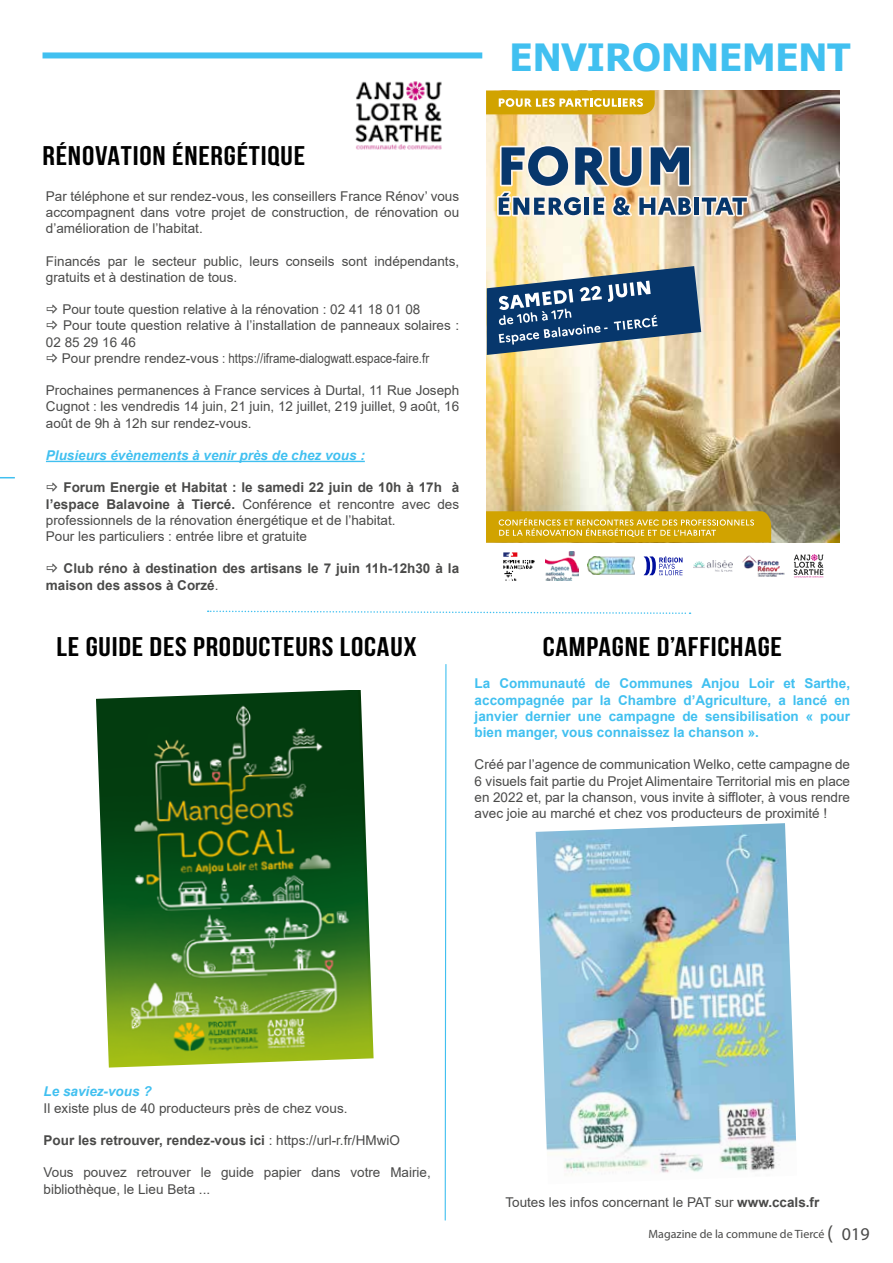
<style>
.page{position:relative;width:893px;height:1263px;background:#fff}
.page>*{position:absolute;margin:0;border:0;box-sizing:border-box;transform-origin:0 0}
.t1{font:700 37.5px "Tahoma";color:#41c0f0}
.t2{font:700 27px "Bebas Neue";letter-spacing:.025em;color:#000;scale:1.15 1}
.t3{font:13.5px/16.2px "Arial";color:#4a4a49;text-align:justify}
.t4{font:700 13.5px/16.2px "Arial";color:#41c0f0;text-align:justify}
.t5{font:700 13.5px/16.2px "Arial";color:#4a4a49}
.t6{font:italic 700 13.5px "Arial";color:#41c0f0}
.t7{font:12px "Myriad Pro";color:#4a4a49}
.s1{font-weight:700}
.s2{font-weight:400}
.s3{font-size:21px}
.s4{font-size:18px}
</style>
<div class="page">
<hr style="left:46px;top:461px;width:319px;height:1px;background:#41c0f0">
<img style="left:355px;top:81px;width:87px;height:69px">
<svg style="left:208px;top:610px;width:482px;height:4px"></svg>
<svg style="left:444px;top:664px;width:3px;height:557px"></svg>
<svg style="left:0;top:477px;width:15px;height:1px"></svg>
<img style="left:486px;top:91px;width:353px;height:452px">
<svg style="left:497px;top:145px;width:251px;height:72px;background:#9c9e9c"></svg>
<img style="left:588px;top:557px;width:46px;height:18px">
<img style="left:545px;top:551px;width:34px;height:29px">
<img style="left:742px;top:555px;width:43px;height:22px">
<img style="left:693px;top:560px;width:39px;height:11px">
<svg style="left:794px;top:554px;width:29px;height:23px"></svg>
<svg style="left:643px;top:556px;width:39px;height:19px"></svg>
<img style="left:503px;top:552px;width:32px;height:29px">
<svg style="left:486px;top:511px;width:285px;height:32px;background:#d4ac1f"></svg>
<svg style="left:486px;top:91px;width:169px;height:23px;background:#d8b12a"></svg>
<svg style="left:487px;top:266px;width:214px;height:89px;background:#5c768d"></svg>
<img style="left:96px;top:690px;width:278px;height:377px">
<img style="left:536px;top:823px;width:260px;height:352px">
<div style="left:43px;top:52px;width:439px;height:6px;background:#41c0f0"></div>
<h1 class="t1" style="left:510px;top:31px;width:342px">ENVIRONNEMENT</h1>
<h2 class="t2" style="left:43px;top:141px;width:230px">RÉNOVATION ÉNERGÉTIQUE</h2>
<p class="t3" style="left:46px;top:188px;width:415px">Par téléphone et sur rendez-vous, les conseillers France Rénov’ vous accompagnent dans votre projet de construction, de rénovation ou d’amélioration de l’habitat.</p>
<p class="t3" style="left:46px;top:253px;width:415px">Financés par le secteur public, leurs conseils sont indépendants, gratuits et à destination de tous.</p>
<p class="t3" style="left:62px;top:301px;width:359px">Pour toute question relative à la rénovation : 02 41 18 01 08</p>
<p class="t3" style="left:63px;top:317px;width:398px">Pour toute question relative à l’installation de panneaux solaires :</p>
<p class="t3" style="left:46px;top:334px;width:92px">02 85 29 16 46</p>
<p class="t3" style="left:62px;top:350px;width:369px">Pour prendre rendez-vous : https://iframe-dialogwatt.espace-faire.fr</p>
<p class="t3" style="left:46px;top:382px;width:415px">Prochaines permanences à France services à Durtal, 11 Rue Joseph Cugnot : les vendredis 14 juin, 21 juin, 12 juillet, 219 juillet, 9 août, 16 août de 9h à 12h sur rendez-vous.</p>
<p class="t6" style="left:46px;top:446px;width:320px">Plusieurs évènements à venir près de chez vous :</p>
<p class="t3" style="left:46px;top:479px;width:415px;text-align:left;text-indent:18px"><span class="s1">Forum Energie et Habitat : le samedi 22 juin de 10h à 17h à l’espace Balavoine à Tiercé.</span> Conférence et rencontre avec des professionnels de la rénovation énergétique et de l’habitat.<br>Pour les particuliers : entrée libre et gratuite</p>
<p class="t5" style="left:46px;top:561px;width:415px;text-indent:18px">Club réno à destination des artisans le 7 juin 11h-12h30 à la maison des assos à Corzé<span class="s2">.</span></p>
<h2 class="t2" style="left:57px;top:632px;width:315px">LE GUIDE DES PRODUCTEURS LOCAUX</h2>
<h2 class="t2" style="left:543px;top:632px;width:210px">CAMPAGNE D’AFFICHAGE</h2>
<p class="t4" style="left:475px;top:676px;width:377px">La Communauté de Communes Anjou Loir et Sarthe, accompagnée par la Chambre d’Agriculture, a lancé en janvier dernier une campagne de sensibilisation « pour bien manger, vous connaissez la chanson ».</p>
<p class="t3" style="left:475px;top:756px;width:377px">Créé par l’agence de communication Welko, cette campagne de 6 visuels fait partie du Projet Alimentaire Territorial mis en place en 2022 et, par la chanson, vous invite à siffloter, à vous rendre avec joie au marché et chez vos producteurs de proximité !</p>
<p class="t6" style="left:44px;top:1082px;width:110px">Le saviez-vous ?</p>
<p class="t3" style="left:44px;top:1099px;width:305px">Il existe plus de 40 producteurs près de chez vous.</p>
<p class="t5" style="left:44px;top:1132px;width:358px">Pour les retrouver, rendez-vous ici <span class="s2">: https://url-r.fr/HMwiO</span></p>
<p class="t3" style="left:44px;top:1164px;width:389px">Vous pouvez retrouver le guide papier dans votre Mairie, bibliothèque, le Lieu Beta ...</p>
<p class="t3" style="left:505px;top:1194px;width:315px">Toutes les infos concernant le PAT sur <span class="s1">www.ccals.fr</span></p>
<p class="t7" style="left:649px;top:1227px;width:222px">Magazine de la commune de Tiercé <span class="s3">(</span> <span class="s4">019</span></p>
</div>
